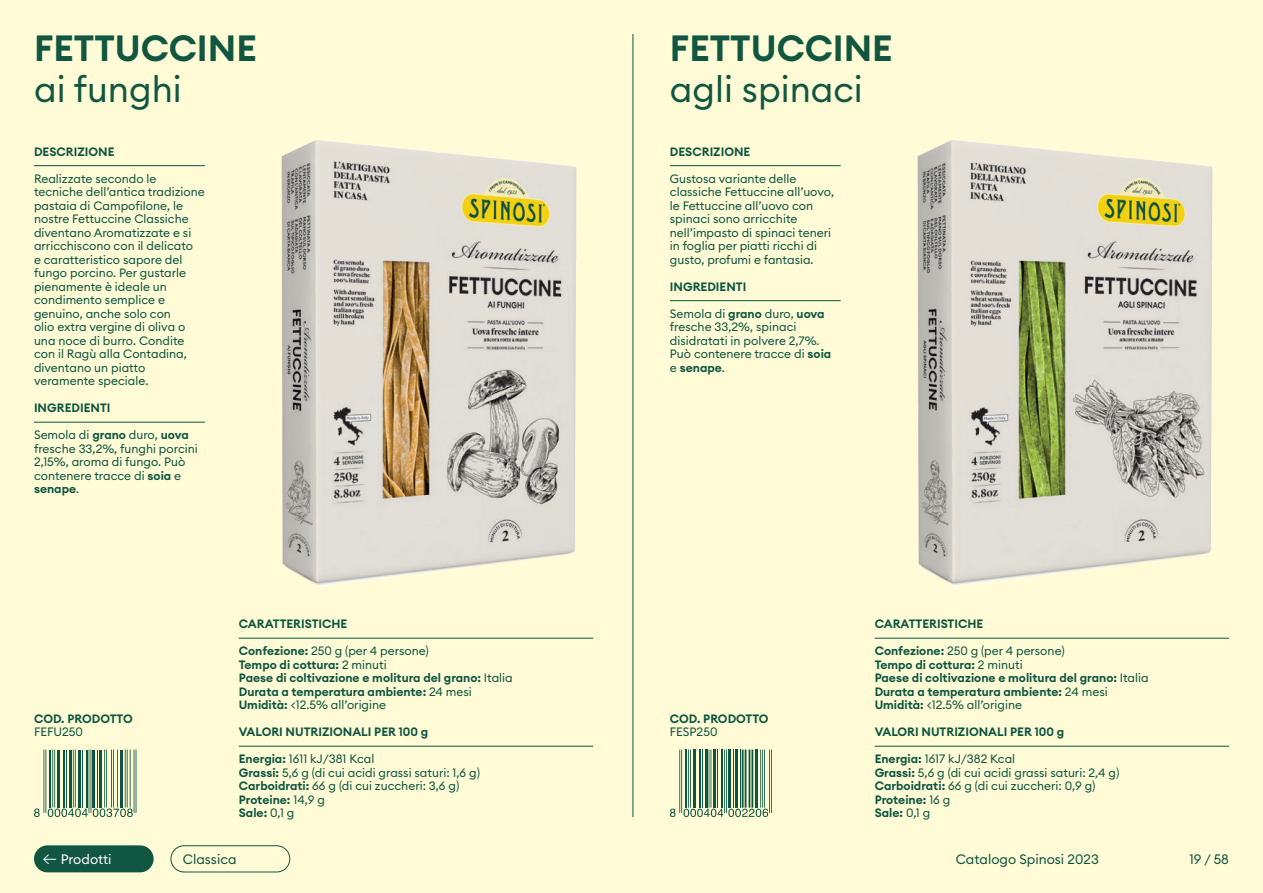
<style>
.page{position:relative;width:1263px;height:893px;background:#fffbd6}
.page>*{position:absolute;margin:0;border:0;box-sizing:border-box;transform-origin:0 0}
.t1{font:36px "Font Semi Bold 2";color:#115640}
.t2{font:36px "Font Regular 2";color:#115640}
.t3{font:13.5px "Font Regular 2";color:#115640}
.t4{font:13.5px "Font Regular 2";letter-spacing:-.005em;color:#fff}
.t5{font:12px/13.5px "Font Regular 2";color:#0d5540}
.t6{font:12px "Font Semi Bold 2";color:#0d5540}
.s1{font-family:"Font Semi Bold 2"}
.s2{font-family:"Font Regular 2"}
.s3{font-family:"Riforma";font-weight:300}
</style>
<div class="page">
<hr style="left:632px;top:34px;width:1px;height:783px;background:#115640">
<img style="left:281px;top:140px;width:296px;height:448px">
<hr style="left:34px;top:165px;width:171px;height:1px;background:#0d5540">
<hr style="left:34px;top:422px;width:171px;height:1px;background:#0d5540">
<hr style="left:239px;top:638px;width:354px;height:1px;background:#0d5540">
<hr style="left:239px;top:746px;width:354px;height:1px;background:#0d5540">
<hr style="left:45px;top:750px;width:1px;height:63px;background:#0d5540">
<hr style="left:44px;top:750px;width:1px;height:63px;background:#0d5540">
<hr style="left:49px;top:750px;width:2px;height:57px;background:#0d5540">
<hr style="left:54px;top:750px;width:1px;height:57px;background:#0d5540">
<hr style="left:52px;top:750px;width:1px;height:57px;background:#0d5540">
<hr style="left:57px;top:750px;width:3px;height:57px;background:#0d5540">
<hr style="left:63px;top:750px;width:2px;height:57px;background:#0d5540">
<hr style="left:66px;top:750px;width:1px;height:57px;background:#0d5540">
<hr style="left:69px;top:750px;width:3px;height:57px;background:#0d5540">
<hr style="left:75px;top:750px;width:1px;height:57px;background:#0d5540">
<hr style="left:73px;top:750px;width:1px;height:57px;background:#0d5540">
<hr style="left:78px;top:750px;width:3px;height:57px;background:#0d5540">
<hr style="left:82px;top:750px;width:1px;height:57px;background:#0d5540">
<hr style="left:86px;top:750px;width:1px;height:57px;background:#0d5540">
<hr style="left:91px;top:750px;width:1px;height:63px;background:#0d5540">
<hr style="left:89px;top:750px;width:1px;height:63px;background:#0d5540">
<hr style="left:92px;top:750px;width:3px;height:57px;background:#0d5540">
<hr style="left:97px;top:750px;width:1px;height:57px;background:#0d5540">
<hr style="left:99px;top:750px;width:3px;height:57px;background:#0d5540">
<hr style="left:117px;top:750px;width:1px;height:57px;background:#0d5540">
<hr style="left:113px;top:750px;width:1px;height:57px;background:#0d5540">
<hr style="left:111px;top:750px;width:1px;height:57px;background:#0d5540">
<hr style="left:106px;top:750px;width:1px;height:57px;background:#0d5540">
<hr style="left:104px;top:750px;width:1px;height:57px;background:#0d5540">
<hr style="left:120px;top:750px;width:3px;height:57px;background:#0d5540">
<hr style="left:136px;top:750px;width:1px;height:63px;background:#0d5540">
<hr style="left:134px;top:750px;width:1px;height:63px;background:#0d5540">
<hr style="left:130px;top:750px;width:1px;height:57px;background:#0d5540">
<hr style="left:127px;top:750px;width:1px;height:57px;background:#0d5540">
<hr style="left:125px;top:750px;width:1px;height:57px;background:#0d5540">
<svg style="left:34px;top:808px;width:6px;height:9px"></svg>
<svg style="left:48px;top:808px;width:85px;height:9px"></svg>
<hr style="left:670px;top:165px;width:171px;height:1px;background:#0d5540">
<hr style="left:670px;top:300px;width:171px;height:1px;background:#0d5540">
<hr style="left:875px;top:638px;width:354px;height:1px;background:#0d5540">
<hr style="left:875px;top:746px;width:354px;height:1px;background:#0d5540">
<img style="left:917px;top:140px;width:296px;height:448px">
<hr style="left:681px;top:750px;width:1px;height:63px;background:#0d5540">
<hr style="left:679px;top:750px;width:1px;height:63px;background:#0d5540">
<hr style="left:685px;top:750px;width:2px;height:58px;background:#0d5540">
<hr style="left:690px;top:750px;width:1px;height:58px;background:#0d5540">
<hr style="left:688px;top:750px;width:1px;height:58px;background:#0d5540">
<hr style="left:693px;top:750px;width:3px;height:58px;background:#0d5540">
<hr style="left:699px;top:750px;width:2px;height:58px;background:#0d5540">
<hr style="left:702px;top:750px;width:1px;height:58px;background:#0d5540">
<hr style="left:705px;top:750px;width:2px;height:58px;background:#0d5540">
<hr style="left:710px;top:750px;width:1px;height:58px;background:#0d5540">
<hr style="left:709px;top:750px;width:1px;height:58px;background:#0d5540">
<hr style="left:713px;top:750px;width:3px;height:58px;background:#0d5540">
<hr style="left:717px;top:750px;width:1px;height:58px;background:#0d5540">
<hr style="left:721px;top:750px;width:2px;height:58px;background:#0d5540">
<hr style="left:726px;top:750px;width:1px;height:63px;background:#0d5540">
<hr style="left:724px;top:750px;width:1px;height:63px;background:#0d5540">
<hr style="left:728px;top:750px;width:3px;height:58px;background:#0d5540">
<hr style="left:733px;top:750px;width:1px;height:58px;background:#0d5540">
<hr style="left:735px;top:750px;width:3px;height:58px;background:#0d5540">
<hr style="left:740px;top:750px;width:1px;height:58px;background:#0d5540">
<hr style="left:751px;top:750px;width:2px;height:58px;background:#0d5540">
<hr style="left:748px;top:750px;width:2px;height:58px;background:#0d5540">
<hr style="left:745px;top:750px;width:1px;height:58px;background:#0d5540">
<hr style="left:742px;top:750px;width:1px;height:58px;background:#0d5540">
<hr style="left:755px;top:750px;width:3px;height:58px;background:#0d5540">
<hr style="left:771px;top:750px;width:1px;height:63px;background:#0d5540">
<hr style="left:769px;top:750px;width:1px;height:63px;background:#0d5540">
<hr style="left:764px;top:750px;width:1px;height:58px;background:#0d5540">
<hr style="left:762px;top:750px;width:1px;height:58px;background:#0d5540">
<hr style="left:760px;top:750px;width:1px;height:58px;background:#0d5540">
<svg style="left:670px;top:809px;width:5px;height:8px"></svg>
<svg style="left:683px;top:809px;width:85px;height:8px"></svg>
<div style="left:171px;top:845px;width:119px;height:27px;border:1px solid #115640;border-radius:13px"></div>
<div style="left:34px;top:845px;width:120px;height:27px;background:#115640;border-radius:14px"></div>
<p class="t1" style="left:34px;top:25px;width:224px">FETTUCCINE</p>
<p class="t2" style="left:34px;top:66px;width:149px">ai funghi</p>
<p class="t6" style="left:34px;top:144px;width:82px">DESCRIZIONE</p>
<p class="t5" style="left:34px;top:171px;width:172px">Realizzate secondo le tecniche dell’antica tradizione pastaia di Campofilone, le nostre Fettuccine Classiche diventano Aromatizzate e si arricchiscono con il delicato<br>e caratteristico sapore del fungo porcino. Per gustarle pienamente è ideale un condimento semplice e genuino, anche solo con<br>olio extra vergine di oliva o una noce di burro. Condite con il Ragù alla Contadina, diventano un piatto veramente speciale.</p>
<p class="t6" style="left:34px;top:400px;width:78px">INGREDIENTI</p>
<p class="t5" style="left:34px;top:428px;width:165px">Semola di <span class="s1">grano</span> duro, <span class="s1">uova </span>fresche 33,2%, funghi porcini<br>2,15%, aroma di fungo. Può contenere tracce di <span class="s1">soia</span> e <span class="s1">senape</span>.</p>
<p class="t6" style="left:34px;top:711px;width:100px">COD. PRODOTTO</p>
<p class="t5" style="left:34px;top:725px;width:50px">FEFU250</p>
<p class="t6" style="left:239px;top:616px;width:110px">CARATTERISTICHE</p>
<p class="t5" style="left:239px;top:644px;width:191px"><span class="s1">Confezione:</span> 250 g (per 4 persone)</p>
<p class="t6" style="left:239px;top:657px;width:149px">Tempo di cottura: <span class="s2">2 minuti</span></p>
<p class="t6" style="left:239px;top:670px;width:275px">Paese di coltivazione e molitura del grano: <span class="s2">Italia</span></p>
<p class="t6" style="left:239px;top:684px;width:235px">Durata a temperatura ambiente: <span class="s2">24 mesi</span></p>
<p class="t5" style="left:239px;top:698px;width:149px"><span class="s1">Umidità:</span> &lt;12.5% all’origine</p>
<p class="t6" style="left:239px;top:724px;width:191px">VALORI NUTRIZIONALI PER 100 g</p>
<p class="t5" style="left:239px;top:752px;width:137px"><span class="s1">Energia:</span> 1611 kJ/381 Kcal</p>
<p class="t5" style="left:239px;top:765px;width:243px"><span class="s1">Grassi:</span> 5,6 g (di cui acidi grassi saturi: 1,6 g)</p>
<p class="t5" style="left:239px;top:779px;width:222px"><span class="s1">Carboidrati:</span> 66 g (di cui zuccheri: 3,6 g)</p>
<p class="t6" style="left:239px;top:792px;width:88px">Proteine: <span class="s2">14,9 g</span></p>
<p class="t6" style="left:239px;top:805px;width:57px">Sale: <span class="s2">0,1 g</span></p>
<p class="t1" style="left:670px;top:25px;width:224px">FETTUCCINE</p>
<p class="t2" style="left:670px;top:66px;width:194px">agli spinaci</p>
<p class="t6" style="left:670px;top:144px;width:82px">DESCRIZIONE</p>
<p class="t5" style="left:670px;top:171px;width:166px">Gustosa variante delle classiche Fettuccine all’uovo, le Fettuccine all’uovo con spinaci sono arricchite nell’impasto di spinaci teneri in foglia per piatti ricchi di gusto, profumi e fantasia.</p>
<p class="t6" style="left:670px;top:279px;width:78px">INGREDIENTI</p>
<p class="t5" style="left:670px;top:306px;width:163px">Semola di <span class="s1">grano</span> duro, <span class="s1">uova </span>fresche 33,2%, spinaci disidratati in polvere 2,7%.<br>Può contenere tracce di <span class="s1">soia </span>e <span class="s1">senape</span>.</p>
<p class="t6" style="left:670px;top:711px;width:100px">COD. PRODOTTO</p>
<p class="t5" style="left:670px;top:725px;width:49px">FESP250</p>
<p class="t6" style="left:875px;top:616px;width:110px">CARATTERISTICHE</p>
<p class="t5" style="left:875px;top:644px;width:191px"><span class="s1">Confezione:</span> 250 g (per 4 persone)</p>
<p class="t6" style="left:875px;top:657px;width:149px">Tempo di cottura: <span class="s2">2 minuti</span></p>
<p class="t6" style="left:875px;top:670px;width:275px">Paese di coltivazione e molitura del grano: <span class="s2">Italia</span></p>
<p class="t6" style="left:875px;top:684px;width:235px">Durata a temperatura ambiente: <span class="s2">24 mesi</span></p>
<p class="t5" style="left:875px;top:698px;width:149px"><span class="s1">Umidità:</span> &lt;12.5% all’origine</p>
<p class="t6" style="left:875px;top:724px;width:191px">VALORI NUTRIZIONALI PER 100 g</p>
<p class="t5" style="left:875px;top:752px;width:142px"><span class="s1">Energia:</span> 1617 kJ/382 Kcal</p>
<p class="t5" style="left:875px;top:765px;width:246px"><span class="s1">Grassi:</span> 5,6 g (di cui acidi grassi saturi: 2,4 g)</p>
<p class="t5" style="left:875px;top:779px;width:222px"><span class="s1">Carboidrati:</span> 66 g (di cui zuccheri: 0,9 g)</p>
<p class="t6" style="left:875px;top:792px;width:77px">Proteine: <span class="s2">16 g</span></p>
<p class="t6" style="left:875px;top:805px;width:57px">Sale: <span class="s2">0,1 g</span></p>
<p class="t4" style="left:43px;top:850px;width:70px"><span class="s3">←</span> Prodotti</p>
<p class="t3" style="left:183px;top:850px;width:55px">Classica</p>
<p class="t3" style="left:956px;top:850px;width:145px">Catalogo Spinosi 2023</p>
<p class="t3" style="left:1189px;top:850px;width:41px">19 / 58</p>
</div>
